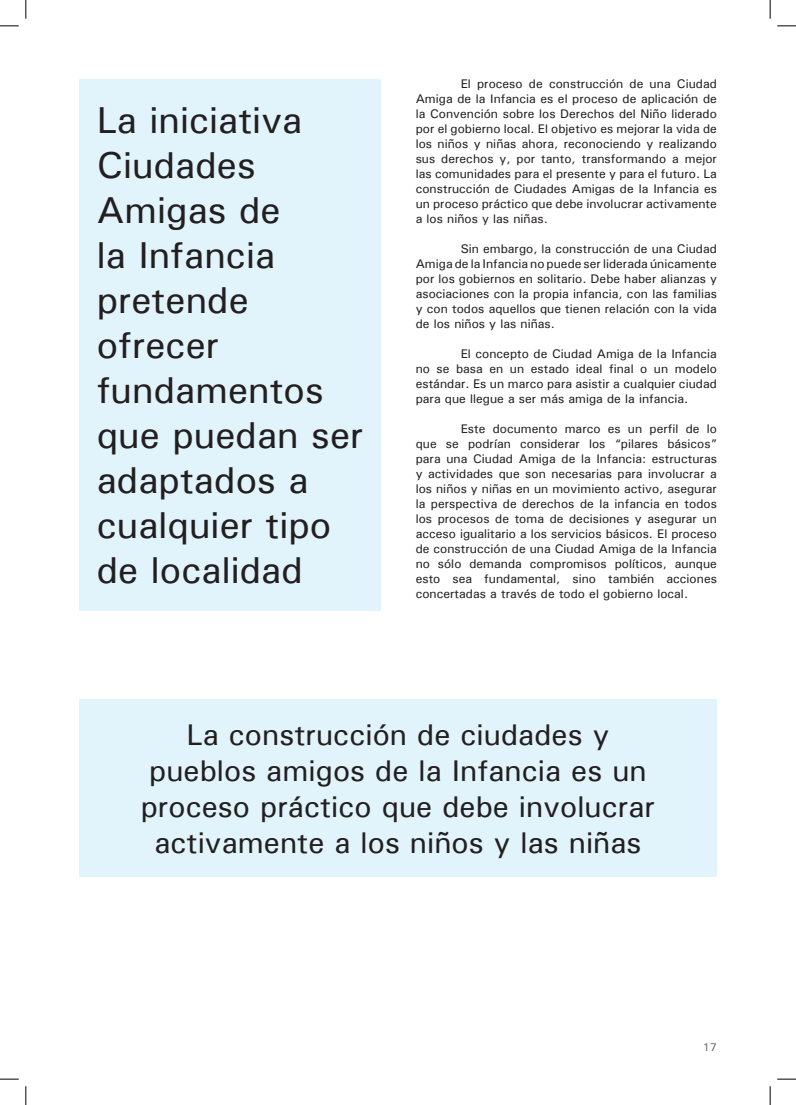
<style>
.page{position:relative;width:796px;height:1105px;background:#fff}
.page>*{position:absolute;margin:0;border:0;box-sizing:border-box;transform-origin:0 0}
.t1{font:37.5px/45px "Univers";color:#231f20}
.t2{font:30px/36px "Univers";color:#231f20;text-align:center}
.t3{font:12.5px/15px "Univers";color:#231f20;text-align:justify}
.t4{font:11.25px "Univers";color:#6c6d70}
</style>
<div class="page">
<div style="left:79px;top:79px;width:301px;height:531px;background:#e1f4fc"></div>
<div style="left:79px;top:699px;width:638px;height:177px;background:#e1f4fc"></div>
<svg style="left:0;top:25px;width:19px;height:2px"></svg>
<svg style="left:777px;top:25px;width:19px;height:2px"></svg>
<svg style="left:0;top:1078px;width:19px;height:1px"></svg>
<svg style="left:777px;top:1078px;width:19px;height:1px"></svg>
<svg style="left:25px;top:0;width:2px;height:19px"></svg>
<svg style="left:25px;top:1086px;width:2px;height:18px"></svg>
<svg style="left:769px;top:0;width:2px;height:19px"></svg>
<svg style="left:769px;top:1086px;width:2px;height:18px"></svg>
<h1 class="t1" style="left:97px;top:97px;width:268px">La iniciativa<br>Ciudades<br>Amigas de<br>la Infancia pretende ofrecer fundamentos que puedan ser adaptados a cualquier tipo de localidad</h1>
<p class="t3" style="left:416px;top:76px;width:303px;text-indent:45px">El proceso de construcción de una Ciudad Amiga de la Infancia es el proceso de aplicación de la Convención sobre los Derechos del Niño liderado por el gobierno local. El objetivo es mejorar la vida de los niños y niñas ahora, reconociendo y realizando sus derechos y, por tanto, transformando a mejor las comunidades para el presente y para el futuro. La construcción de Ciudades Amigas de la Infancia es un proceso práctico que debe involucrar activamente a los niños y las niñas.</p>
<p class="t3" style="left:416px;top:241px;width:303px;text-indent:45px">Sin embargo, la construcción de una Ciudad Amiga de la Infancia no puede ser liderada únicamente por los gobiernos en solitario. Debe haber alianzas y asociaciones con la propia infancia, con las familias y con todos aquellos que tienen relación con la vida de los niños y las niñas.</p>
<p class="t3" style="left:416px;top:346px;width:303px;text-indent:45px">El concepto de Ciudad Amiga de la Infancia no se basa en un estado ideal final o un modelo estándar. Es un marco para asistir a cualquier ciudad para que llegue a ser más amiga de la infancia.</p>
<p class="t3" style="left:416px;top:421px;width:303px;text-indent:45px">Este documento marco es un perfil de lo que se podrían considerar los “pilares básicos” para una Ciudad Amiga de la Infancia: estructuras y actividades que son necesarias para involucrar a los niños y niñas en un movimiento activo, asegurar la perspectiva de derechos de la infancia en todos los procesos de toma de decisiones y asegurar un acceso igualitario a los servicios básicos. El proceso de construcción de una Ciudad Amiga de la Infancia no sólo demanda compromisos políticos, aunque esto sea fundamental, sino también acciones concertadas a través de todo el gobierno local.</p>
<h2 class="t2" style="left:141px;top:715px;width:516px">La construcción de ciudades y pueblos amigos de la Infancia es un proceso práctico que debe involucrar activamente a los niños y las niñas</h2>
<p class="t4" style="left:703px;top:1040px;width:16px">17</p>
</div>
